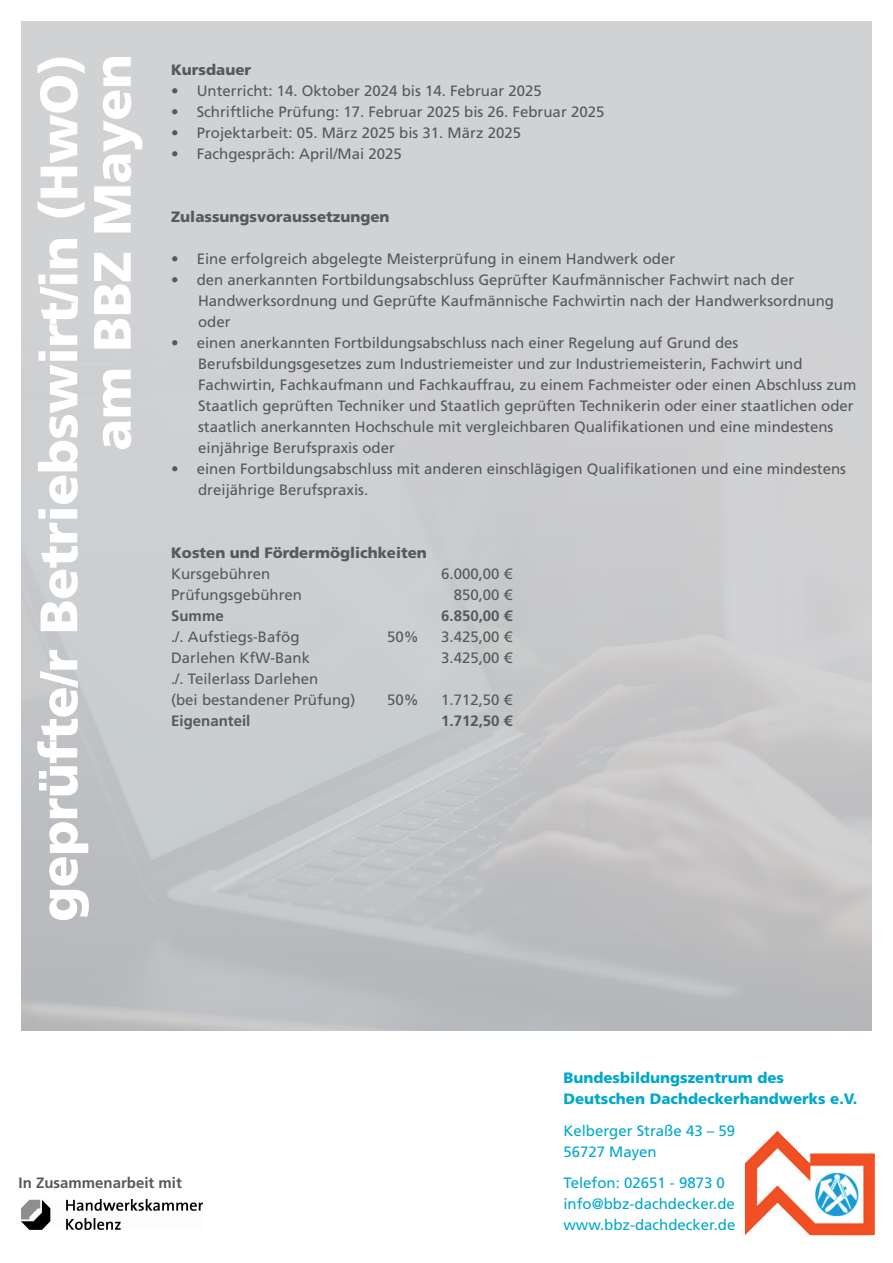
<style>
.page{position:relative;width:893px;height:1263px;background:#fff}
.page>*{position:absolute;margin:0;border:0;box-sizing:border-box;transform-origin:0 0}
.t1{font:900 52.5px/53.6px "Frutiger LT Std";letter-spacing:-.01em;color:#fff;text-align:right}
.t2{font:15px/21px "Frutiger LT Std";color:#57585a}
.t3{font:15px/21px "Frutiger LT Std";color:#00a8cb}
.t4{font:900 15px "Frutiger LT Std";color:#57585a}
.t5{font:900 15px/21px "Frutiger LT Std";color:#00a8cb}
.t6{font:700 15px "Frutiger LT Std";color:#57585a}
</style>
<div class="page">
<div style="left:21px;top:21px;width:851px;height:1010px;background:linear-gradient(to bottom,#d6d7d9,#bec0c2)"></div>
<img style="left:745px;top:1130px;width:130px;height:105px">
<img style="left:21px;top:1200px;width:181px;height:30px">
<h1 class="t1" style="left:32px;top:922px;width:869px;rotate:-90deg">geprüfte/r Betriebswirt/in (HwO) am BBZ Mayen</h1>
<p class="t4" style="left:171px;top:61px;width:82px">Kursdauer</p>
<p class="t2" style="left:171px;top:80px;width:372px">• Unterricht: 14. Oktober 2024 bis 14. Februar 2025</p>
<p class="t2" style="left:171px;top:101px;width:435px">• Schriftliche Prüfung: 17. Februar 2025 bis 26. Februar 2025</p>
<p class="t2" style="left:171px;top:122px;width:351px">• Projektarbeit: 05. März 2025 bis 31. März 2025</p>
<p class="t2" style="left:171px;top:143px;width:232px">• Fachgespräch: April/Mai 2025</p>
<p class="t4" style="left:171px;top:208px;width:220px">Zulassungsvoraussetzungen</p>
<p class="t2" style="left:171px;top:248px;width:505px">• Eine erfolgreich abgelegte Meisterprüfung in einem Handwerk oder</p>
<p class="t2" style="left:198px;top:269px;width:637px;text-indent:-27px">• den anerkannten Fortbildungsabschluss Geprüfter Kaufmännischer Fachwirt nach der<br>Handwerksordnung und Geprüfte Kaufmännische Fachwirtin nach der Handwerksordnung oder</p>
<p class="t2" style="left:198px;top:332px;width:660px;text-indent:-27px">• einen anerkannten Fortbildungsabschluss nach einer Regelung auf Grund des Berufsbildungsgesetzes zum Industriemeister und zur Industriemeisterin, Fachwirt und Fachwirtin, Fachkaufmann und Fachkauffrau, zu einem Fachmeister oder einen Abschluss zum Staatlich geprüften Techniker und Staatlich geprüften Technikerin oder einer staatlichen oder staatlich anerkannten Hochschule mit vergleichbaren Qualifikationen und eine mindestens einjährige Berufspraxis oder</p>
<p class="t2" style="left:198px;top:458px;width:649px;text-indent:-27px">• einen Fortbildungsabschluss mit anderen einschlägigen Qualifikationen und eine mindestens dreijährige Berufspraxis.</p>
<p class="t4" style="left:171px;top:544px;width:257px">Kosten und Fördermöglichkeiten</p>
<p class="t2" style="left:171px;top:563px;width:101px">Kursgebühren</p>
<p class="t2" style="left:441px;top:563px;width:72px">6.000,00 €</p>
<p class="t2" style="left:171px;top:584px;width:132px">Prüfungsgebühren</p>
<p class="t2" style="left:454px;top:584px;width:60px">850,00 €</p>
<p class="t6" style="left:171px;top:607px;width:54px">Summe</p>
<p class="t6" style="left:441px;top:607px;width:72px">6.850,00 €</p>
<p class="t2" style="left:171px;top:626px;width:130px">./. Aufstiegs-Bafög</p>
<p class="t2" style="left:387px;top:626px;width:33px">50%</p>
<p class="t2" style="left:441px;top:626px;width:72px">3.425,00 €</p>
<p class="t2" style="left:171px;top:647px;width:140px">Darlehen KfW-Bank</p>
<p class="t2" style="left:441px;top:647px;width:72px">3.425,00 €</p>
<p class="t2" style="left:171px;top:668px;width:186px">./. Teilerlass Darlehen<br>(bei bestandener Prüfung)</p>
<p class="t2" style="left:387px;top:689px;width:33px">50%</p>
<p class="t2" style="left:441px;top:689px;width:72px">1.712,50 €</p>
<p class="t6" style="left:171px;top:712px;width:81px">Eigenanteil</p>
<p class="t6" style="left:441px;top:712px;width:72px">1.712,50 €</p>
<p class="t6" style="left:19px;top:1174px;width:165px">In Zusammenarbeit mit</p>
<p class="t5" style="left:563px;top:1067px;width:295px">Bundesbildungszentrum des<br>Deutschen Dachdeckerhandwerks e.V.</p>
<p class="t3" style="left:563px;top:1120px;width:173px">Kelberger Straße 43 – 59<br>56727 Mayen</p>
<p class="t3" style="left:563px;top:1172px;width:173px">Telefon: 02651 - 9873 0 info@bbz-dachdecker.de www.bbz-dachdecker.de</p>
</div>
